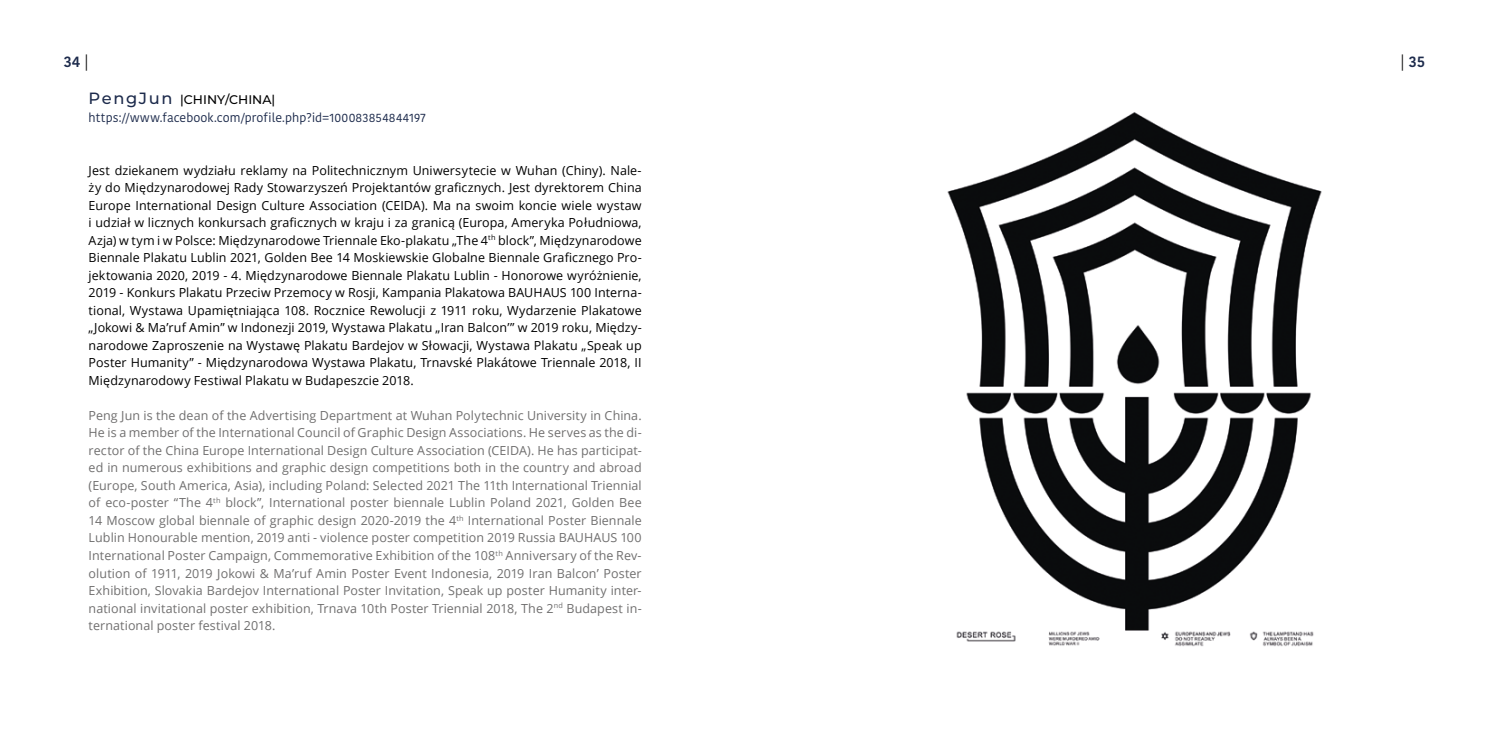
<style>
.page{position:relative;width:1489px;height:745px;background:#fff}
.page>*{position:absolute;margin:0;border:0;box-sizing:border-box;transform-origin:0 0}
.t1{font:600 15px "Kohinoor Devanagari";color:#1d2b4c}
.t2{font:12.5px/17.5px "Open Sans";letter-spacing:.005em;color:#706f6f;text-align:justify}
.t3{font:12.5px/17.5px "Open Sans";letter-spacing:.005em;color:#000;text-align:justify}
.t4{font:12.5px "Kohinoor Telugu";letter-spacing:.01em;color:#1d2b4c}
.t5{font:100 12.5px "Montserrat";color:#000}
.s1{font-weight:400;color:#000}
.s2{font-size:16.25px;color:#1d2b4c}
</style>
<div class="page">
<img style="left:947px;top:112px;width:375px;height:535px">
<p class="t1" style="left:64px;top:53px;width:26px">34 <span class="s1">|</span></p>
<p class="t1" style="left:1400px;top:53px;width:26px"><span class="s1">|</span> 35</p>
<p class="t5" style="left:89px;top:92px;width:188px"><span class="s2">PengJun</span> |CHINY/CHINA|</p>
<p class="t4" style="left:89px;top:110px;width:339px">https://www.facebook.com/profile.php?id=100083854844197</p>
<p class="t3" style="left:89px;top:161px;width:554px">Jest dziekanem wydziału reklamy na Politechnicznym Uniwersytecie w Wuhan (Chiny). Nale&shy;ży do Międzynarodowej Rady Stowarzyszeń Projektantów graficznych. Jest dyrektorem China Europe International Design Culture Association (CEIDA). Ma na swoim koncie wiele wystaw i udział w licznych konkursach graficznych w kraju i za granicą (Europa, Ameryka Południowa, Azja) w tym i w Polsce: Międzynarodowe Triennale Eko-plakatu „The 4<sup>th</sup> block”, Międzynarodowe Biennale Plakatu Lublin 2021, Golden Bee 14 Moskiewskie Globalne Biennale Graficznego Pro&shy;jektowania 2020, 2019 - 4. Międzynarodowe Biennale Plakatu Lublin - Honorowe wyróżnienie, 2019 - Konkurs Plakatu Przeciw Przemocy w Rosji, Kampania Plakatowa BAUHAUS 100 Interna&shy;tional, Wystawa Upamiętniająca 108. Rocznice Rewolucji z 1911 roku, Wydarzenie Plakatowe „Jokowi &amp; Ma’ruf Amin” w Indonezji 2019, Wystawa Plakatu „Iran Balcon’” w 2019 roku, Między&shy;narodowe Zaproszenie na Wystawę Plakatu Bardejov w Słowacji, Wystawa Plakatu „Speak up Poster Humanity” - Międzynarodowa Wystawa Plakatu, Trnavské Plakátowe Triennale 2018, II Międzynarodowy Festiwal Plakatu w Budapeszcie 2018.</p>
<p class="t2" style="left:89px;top:406px;width:554px">Peng Jun is the dean of the Advertising Department at Wuhan Polytechnic University in China.<br>He is a member of the International Council of Graphic Design Associations. He serves as the di&shy;rector of the China Europe International Design Culture Association (CEIDA). He has participat&shy;ed in numerous exhibitions and graphic design competitions both in the country and abroad (Europe, South America, Asia), including Poland: Selected 2021 The 11th International Triennial of eco-poster “The 4<sup>th</sup> block”, International poster biennale Lublin Poland 2021, Golden Bee 14 Moscow global biennale of graphic design 2020-2019 the 4<sup>th</sup> International Poster Biennale Lublin Honourable mention, 2019 anti - violence poster competition 2019 Russia BAUHAUS 100<br>International Poster Campaign, Commemorative Exhibition of the 108<sup>th</sup> Anniversary of the Rev&shy;olution of 1911, 2019 Jokowi &amp; Ma’ruf Amin Poster Event Indonesia, 2019 Iran Balcon’ Poster Exhibition, Slovakia Bardejov International Poster Invitation, Speak up poster Humanity inter&shy;national invitational poster exhibition, Trnava 10th Poster Triennial 2018, The 2<sup>nd</sup> Budapest in&shy;ternational poster festival 2018.</p>
</div>
